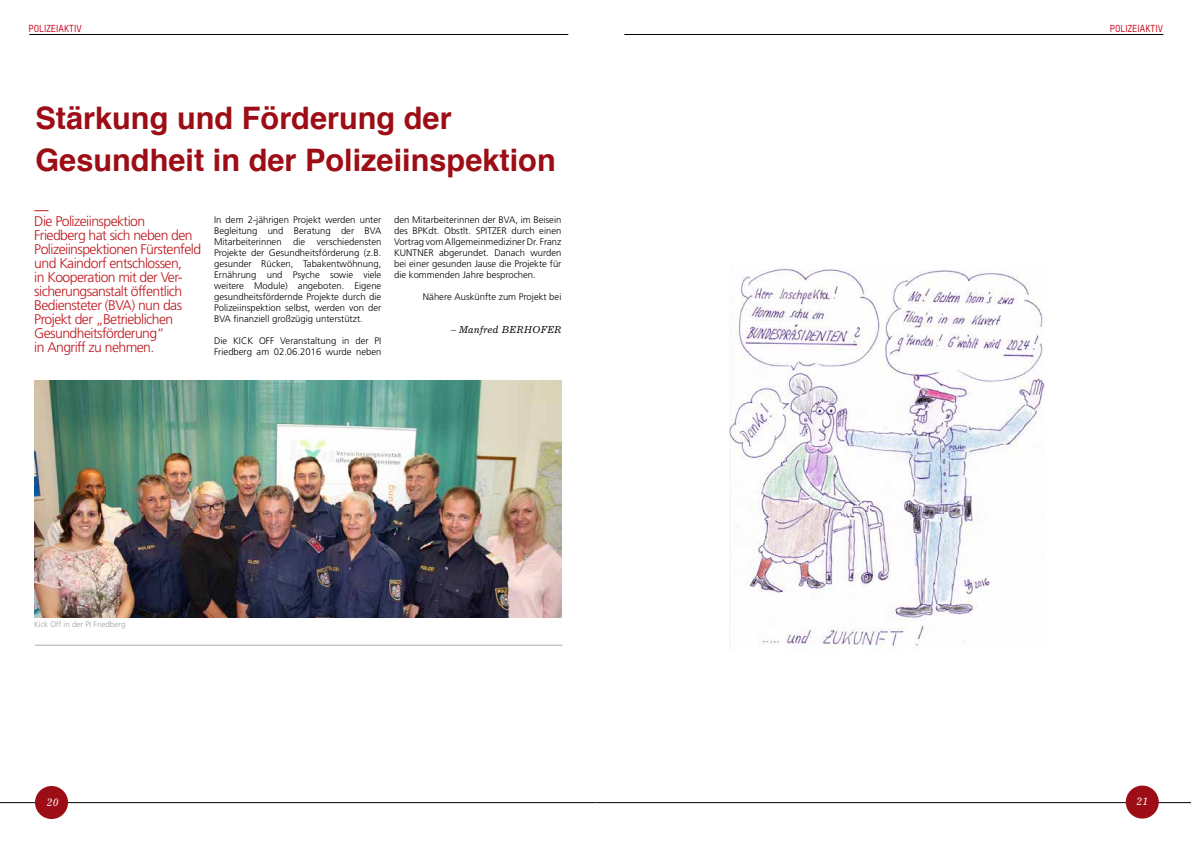
<style>
.page{position:relative;width:1191px;height:842px;background:#fff}
.page>*{position:absolute;margin:0;border:0;box-sizing:border-box;transform-origin:0 0}
.t1{font:700 31px/42px "Helvetica";color:#9d0d15}
.t2{font:300 14px/14px "Frutiger LT Std";letter-spacing:-.04em;color:#be181e}
.t3{font:italic 11px "Excelsior LT Std";color:#fff}
.t4{font:500 10px "TSTARPRO";color:#cd071e}
.t5{font:italic 10px "Excelsior LT Std";color:#000}
.t6{font:300 9.5px/11px "Frutiger LT Std";color:#000;text-align:justify}
.t7{font:300 8px "Frutiger LT Std";color:#9c9e9f}
</style>
<div class="page">
<hr style="left:595px;top:802px;width:596px;height:1px;background:#000">
<hr style="left:0;top:802px;width:595px;height:1px;background:#000">
<hr style="left:29px;top:34px;width:539px;height:1px;background:#000">
<hr style="left:624px;top:34px;width:539px;height:1px;background:#000">
<div style="left:35px;top:786px;width:33px;height:33px;background:#9d0d15;border-radius:50%"></div>
<div style="left:1125px;top:785px;width:33px;height:34px;background:#9d0d15;border-radius:50%"></div>
<svg style="left:34px;top:210px;width:14px;height:1px"></svg>
<hr style="left:35px;top:645px;width:527px;height:1px;background:#a4b2b9">
<img style="left:730px;top:268px;width:314px;height:382px">
<img style="left:34px;top:380px;width:527px;height:237px">
<p class="t4" style="left:29px;top:22px;width:55px">POLIZEIAKTIV</p>
<p class="t4" style="left:1109px;top:22px;width:55px">POLIZEIAKTIV</p>
<h1 class="t1" style="left:35px;top:97px;width:522px">Stärkung und Förderung der<br>Gesundheit in der Polizeiinspektion</h1>
<p class="t2" style="left:34px;top:214px;width:168px">Die Polizeiinspektion<br>Friedberg hat sich neben den<br>Polizeiinspektionen Fürstenfeld und Kaindorf entschlossen,<br>in Kooperation mit der Ver&shy;sicherungsanstalt öffentlich<br>Bediensteter (BVA) nun das<br>Projekt der „Betrieblichen<br>Gesundheitsförderung“<br>in Angriff zu nehmen.</p>
<p class="t6" style="left:214px;top:214px;width:169px">In dem 2-jährigen Projekt werden unter Begleitung und Beratung der BVA Mitarbeiterinnen die verschiedensten Projekte der Gesundheitsförderung (z.B. gesunder Rücken, Tabakentwöhnung, Ernährung und Psyche sowie viele weitere Module) angeboten. Eigene gesundheitsfördernde Projekte durch die Polizeiinspektion selbst, werden von der BVA finanziell großzügig unterstützt.</p>
<p class="t6" style="left:214px;top:335px;width:169px">Die KICK OFF Veranstaltung in der PI<br>Friedberg am 02.06.2016 wurde neben</p>
<p class="t6" style="left:394px;top:214px;width:169px">den Mitarbeiterinnen der BVA, im Beisein des BPKdt. Obstlt. SPITZER durch einen Vortrag vom Allgemeinmediziner Dr. Franz KUNTNER abgerundet. Danach wurden bei einer gesunden Jause die Projekte für die kommenden Jahre besprochen.</p>
<p class="t6" style="left:423px;top:291px;width:140px">Nähere Auskünfte zum Projekt bei</p>
<p class="t5" style="left:451px;top:323px;width:112px">– Manfred BERHOFER</p>
<p class="t7" style="left:34px;top:620px;width:93px">Kick Off in der PI Friedberg</p>
<p class="t3" style="left:46px;top:796px;width:14px">20</p>
<p class="t3" style="left:1136px;top:795px;width:14px">21</p>
</div>
